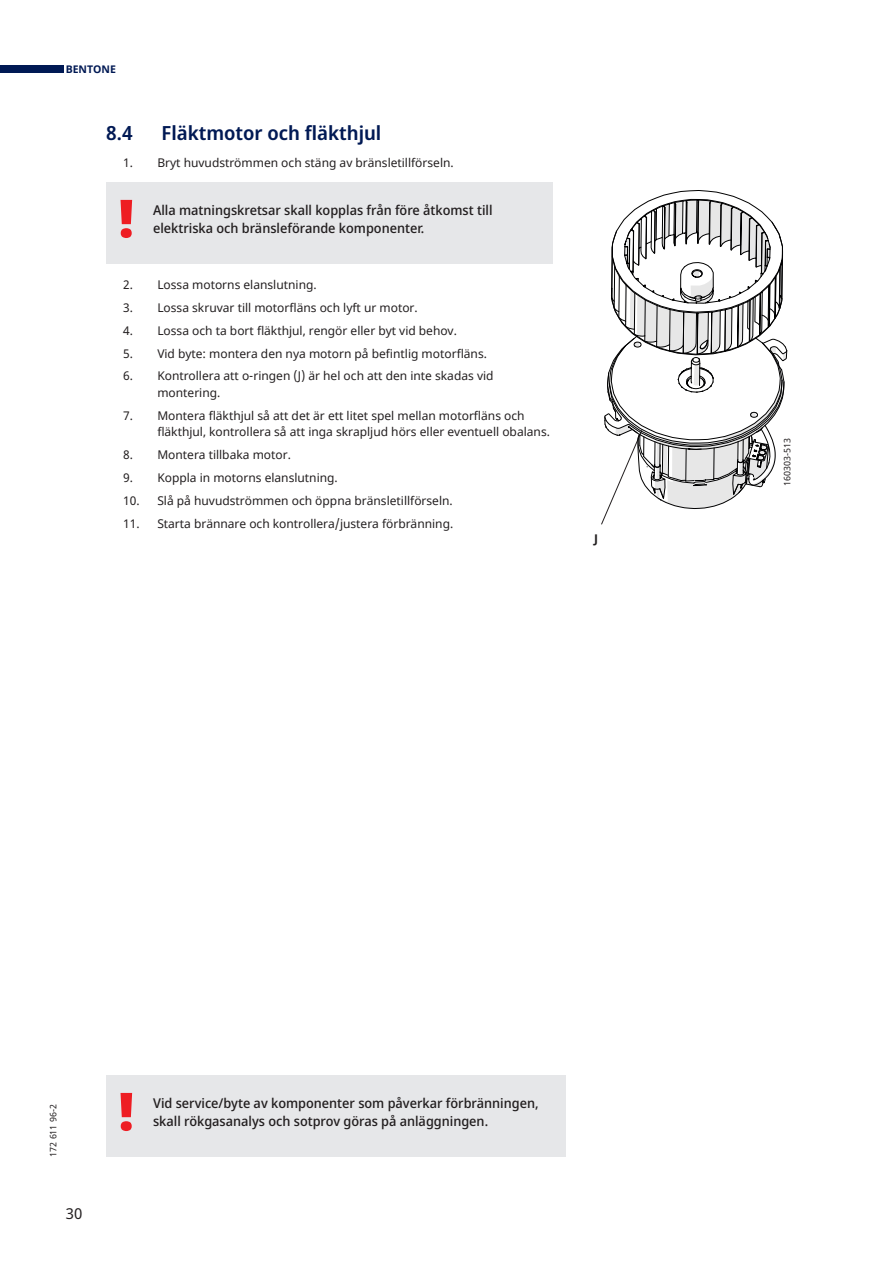
<style>
.page{position:relative;width:893px;height:1263px;background:#fff}
.page>*{position:absolute;margin:0;border:0;box-sizing:border-box;transform-origin:0 0}
.t1{font:900 52.5px "Noto Sans Display";color:#ee1d23}
.t2{font:600 19.5px "Noto Sans Display";color:#001954}
.t3{font:15px "Noto Sans";color:#231f20}
.t4{font:500 13.5px/18px "Noto Sans Display";color:#231f20}
.t5{font:12px/16.5px "Noto Sans";color:#231f20}
.t6{font:700 12px "Noto Sans";color:#231f20}
.t7{font:700 10.5px "Noto Sans";color:#001954}
.t8{font:9px "Noto Sans";color:#231f20}
</style>
<div class="page">
<div style="left:0;top:66px;width:64px;height:7px;background:#001954"></div>
<div style="left:106px;top:1075px;width:460px;height:82px;background:#e6e7e9"></div>
<div style="left:106px;top:182px;width:447px;height:82px;background:#e6e7e9"></div>
<svg style="left:601px;top:190px;width:186px;height:335px"></svg>
<p class="t7" style="left:66px;top:64px;width:52px">BENTONE</p>
<h2 class="t2" style="left:106px;top:125px;width:28px">8.4</h2>
<h2 class="t2" style="left:162px;top:119px;width:221px">Fläktmotor och fläkthjul</h2>
<p class="t5" style="left:123px;top:155px;width:332px">1. Bryt huvudströmmen och stäng av bränsletillförseln.</p>
<h1 class="t1" style="left:119px;top:197px;width:16px">!</h1>
<p class="t4" style="left:153px;top:202px;width:341px">Alla matningskretsar skall kopplas från före åtkomst till elektriska och bränsleförande komponenter.</p>
<p class="t5" style="left:123px;top:277px;width:195px">2. Lossa motorns elanslutning.</p>
<p class="t5" style="left:123px;top:300px;width:296px">3. Lossa skruvar till motorfläns och lyft ur motor.</p>
<p class="t5" style="left:123px;top:323px;width:335px">4. Lossa och ta bort fläkthjul, rengör eller byt vid behov.</p>
<p class="t5" style="left:123px;top:345px;width:365px">5. Vid byte: montera den nya motorn på befintlig motorfläns.</p>
<p class="t5" style="left:157px;top:368px;width:338px;text-indent:-34px">6. Kontrollera att o-ringen (J) är hel och att den inte skadas vid montering.</p>
<p class="t5" style="left:157px;top:408px;width:394px;text-indent:-34px">7. Montera fläkthjul så att det är ett litet spel mellan motorfläns och fläkthjul, kontrollera så att inga skrapljud hörs eller eventuell obalans.</p>
<p class="t5" style="left:123px;top:447px;width:169px">8. Montera tillbaka motor.</p>
<p class="t5" style="left:123px;top:470px;width:216px">9. Koppla in motorns elanslutning.</p>
<p class="t5" style="left:123px;top:493px;width:331px">10. Slå på huvudströmmen och öppna bränsletillförseln.</p>
<p class="t5" style="left:123px;top:516px;width:331px">11. Starta brännare och kontrollera/justera förbränning.</p>
<p class="t6" style="left:594px;top:533px;width:5px">J</p>
<p class="t8" style="left:783px;top:486px;width:49px;rotate:-90deg">160303-513</p>
<p class="t8" style="left:48px;top:1157px;width:54px;rotate:-90deg">172 611 96-2</p>
<p class="t3" style="left:66px;top:1205px;width:18px">30</p>
<h1 class="t1" style="left:119px;top:1090px;width:16px">!</h1>
<p class="t4" style="left:153px;top:1095px;width:387px">Vid service/byte av komponenter som påverkar förbränningen, skall rökgasanalys och sotprov göras på anläggningen.</p>
</div>
